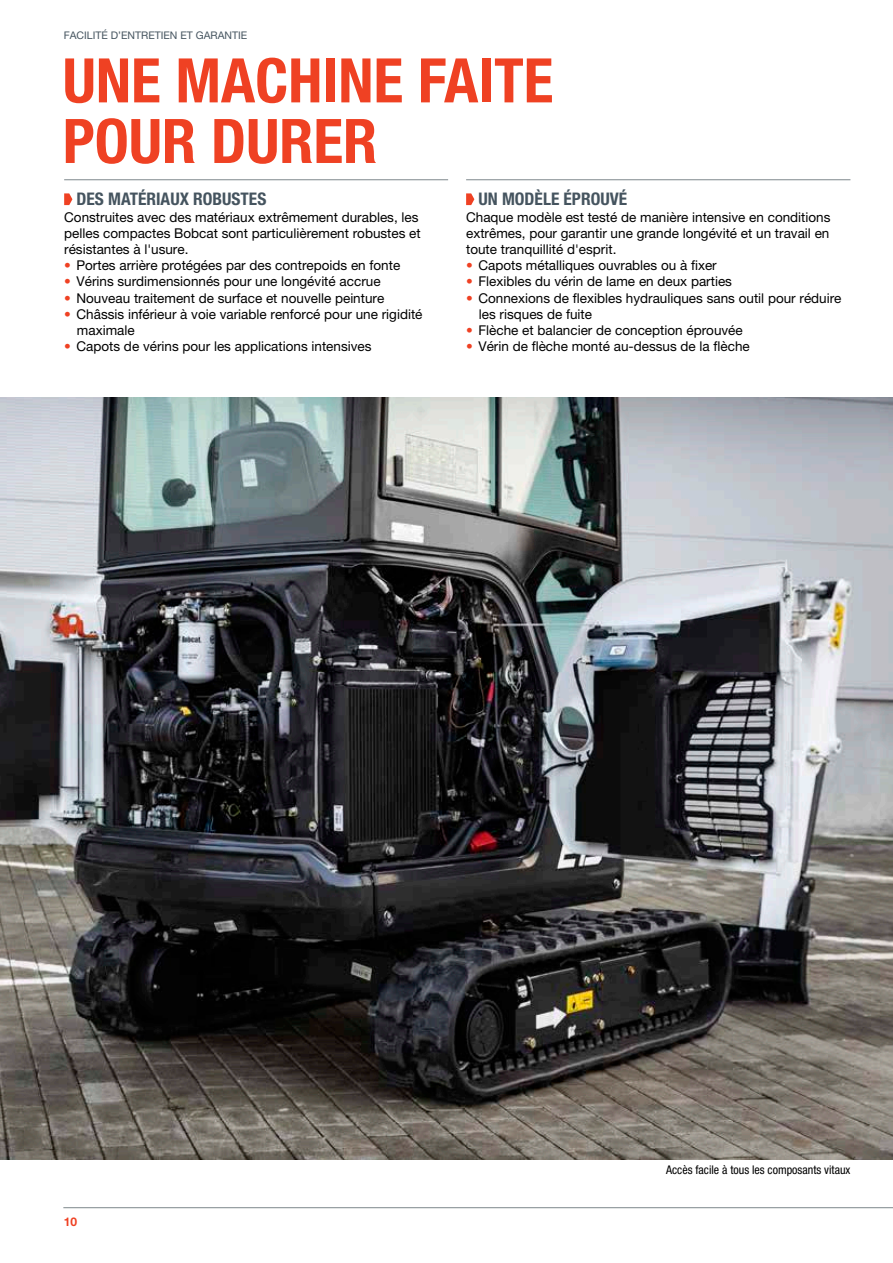
<style>
.page{position:relative;width:893px;height:1263px;background:#fff}
.page>*{position:absolute;margin:0;border:0;box-sizing:border-box;transform-origin:0 0}
.t1{font:700 condensed 61.5px/60.6px "Helvetica Neue LT Pro";color:#ef4123}
.t2{font:700 condensed 17.4px "Helvetica Neue LT Pro";color:#45545f}
.t3{font:13.5px/16.2px "Helvetica Neue LT Pro";color:#000}
.t4{font:condensed 12px "Helvetica Neue LT Pro";color:#000}
.t5{font:700 12px "Helvetica Neue LT Pro";color:#ef4123}
.t6{font:10.5px "Helvetica Neue LT Pro";color:#45545f}
.s1{font-weight:700;color:#ef4123}
</style>
<div class="page">
<img style="left:0;top:397px;width:893px;height:762px">
<hr style="left:63px;top:1207px;width:830px;height:1px;background:#7d878b">
<hr style="left:64px;top:179px;width:384px;height:1px;background:#7d878b">
<svg style="left:64px;top:193px;width:8px;height:12px"></svg>
<hr style="left:466px;top:179px;width:384px;height:1px;background:#7d878b">
<svg style="left:466px;top:193px;width:8px;height:12px"></svg>
<p class="t6" style="left:64px;top:29px;width:185px">FACILITÉ D’ENTRETIEN ET GARANTIE</p>
<h1 class="t1" style="left:63px;top:49px;width:492px">UNE MACHINE FAITE<br>POUR DURER</h1>
<p class="t2" style="left:77px;top:189px;width:191px">DES MATÉRIAUX ROBUSTES</p>
<p class="t3" style="left:64px;top:209px;width:358px">Construites avec des matériaux extrêmement durables, les pelles compactes Bobcat sont particulièrement robustes et résistantes à l'usure.</p>
<p class="t3" style="left:64px;top:257px;width:338px"><span class="s1">•</span> Portes arrière protégées par des contrepoids en fonte</p>
<p class="t3" style="left:64px;top:273px;width:318px"><span class="s1">•</span> Vérins surdimensionnés pour une longévité accrue</p>
<p class="t3" style="left:64px;top:290px;width:322px"><span class="s1">•</span> Nouveau traitement de surface et nouvelle peinture</p>
<p class="t3" style="left:77px;top:306px;width:347px;text-indent:-13px"><span class="s1">•</span> Châssis inférieur à voie variable renforcé pour une rigidité maximale</p>
<p class="t3" style="left:64px;top:338px;width:309px"><span class="s1">•</span> Capots de vérins pour les applications intensives</p>
<p class="t2" style="left:479px;top:189px;width:150px">UN MODÈLE ÉPROUVÉ</p>
<p class="t3" style="left:466px;top:209px;width:366px;text-align:justify">Chaque modèle est testé de manière intensive en conditions extrêmes, pour garantir une grande longévité et un travail en toute tranquillité d'esprit.</p>
<p class="t3" style="left:466px;top:257px;width:252px"><span class="s1">•</span> Capots métalliques ouvrables ou à fixer</p>
<p class="t3" style="left:466px;top:273px;width:267px"><span class="s1">•</span> Flexibles du vérin de lame en deux parties</p>
<p class="t3" style="left:479px;top:290px;width:364px;text-indent:-13px"><span class="s1">•</span> Connexions de flexibles hydrauliques sans outil pour réduire les risques de fuite</p>
<p class="t3" style="left:466px;top:322px;width:278px"><span class="s1">•</span> Flèche et balancier de conception éprouvée</p>
<p class="t3" style="left:466px;top:338px;width:285px"><span class="s1">•</span> Vérin de flèche monté au-dessus de la flèche</p>
<p class="t5" style="left:64px;top:1214px;width:15px">10</p>
<p class="t4" style="left:666px;top:1163px;width:186px">Accès facile à tous les composants vitaux</p>
</div>
